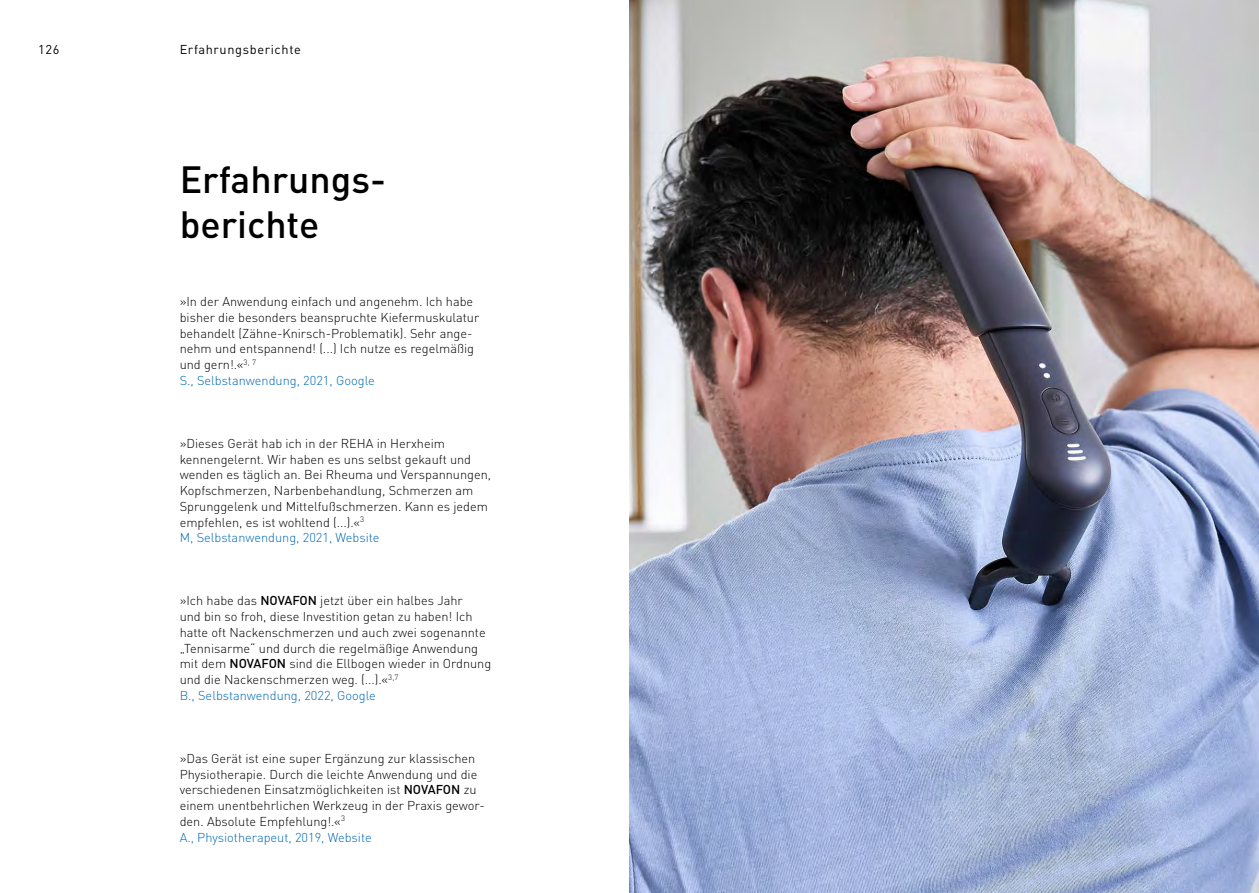
<style>
.page{position:relative;width:1259px;height:893px;background:#fff}
.page>*{position:absolute;margin:0;border:0;box-sizing:border-box;transform-origin:0 0}
.t1{font:500 37.5px/45px "DIN Pro";color:#000}
.t2{font:300 12.75px/15.8px "DIN Pro";color:#000}
.t3{font:12.75px "DIN Pro";letter-spacing:.05em;color:#000}
.s1{color:#0069b4}
.s2{font-weight:500}
</style>
<div class="page">
<img style="left:629px;top:0;width:630px;height:893px">
<p class="t3" style="left:38px;top:40px;width:23px">126</p>
<p class="t3" style="left:180px;top:40px;width:123px">Erfahrungsberichte</p>
<h1 class="t1" style="left:180px;top:154px;width:208px">Erfahrungs&shy;berichte</h1>
<p class="t2" style="left:180px;top:293px;width:301px">»In der Anwendung einfach und angenehm. Ich habe bisher die besonders beanspruchte Kiefermuskulatur behandelt (Zähne-Knirsch-Problematik). Sehr ange&shy;nehm und entspannend! (...) Ich nutze es regelmäßig und gern!.«<sup>3,</sup> <sup>7<br></sup><span class="s1">S., Selbstanwendung, 2021, Google</span></p>
<p class="t2" style="left:180px;top:434px;width:313px">»Dieses Gerät hab ich in der REHA in Herxheim kennengelernt. Wir haben es uns selbst gekauft und wenden es täglich an. Bei Rheuma und Verspannungen, Kopfschmerzen, Narbenbehandlung, Schmerzen am Sprunggelenk und Mittelfußschmerzen. Kann es jedem empfehlen, es ist wohltend (...).«<sup>3<br></sup><span class="s1">M, Selbstanwendung, 2021, Website</span></p>
<p class="t2" style="left:180px;top:592px;width:313px">»Ich habe das <span class="s2">NOVAFON</span> jetzt über ein halbes Jahr<br>und bin so froh, diese Investition getan zu haben! Ich hatte oft Nackenschmerzen und auch zwei sogenannte „Tennisarme“ und durch die regelmäßige Anwendung mit dem <span class="s2">NOVAFON</span> sind die Ellbogen wieder in Ordnung und die Nackenschmerzen weg. (...).«<sup>3,7<br></sup><span class="s1">B., Selbstanwendung, 2022, Google</span></p>
<p class="t2" style="left:180px;top:749px;width:307px">»Das Gerät ist eine super Ergänzung zur klassischen Physiotherapie. Durch die leichte Anwendung und die verschiedenen Einsatzmöglichkeiten ist <span class="s2">NOVAFON</span> zu einem unentbehrlichen Werkzeug in der Praxis gewor&shy;den. Absolute Empfehlung!.«<sup>3<br></sup><span class="s1">A., Physiotherapeut, 2019, Website</span></p>
</div>
